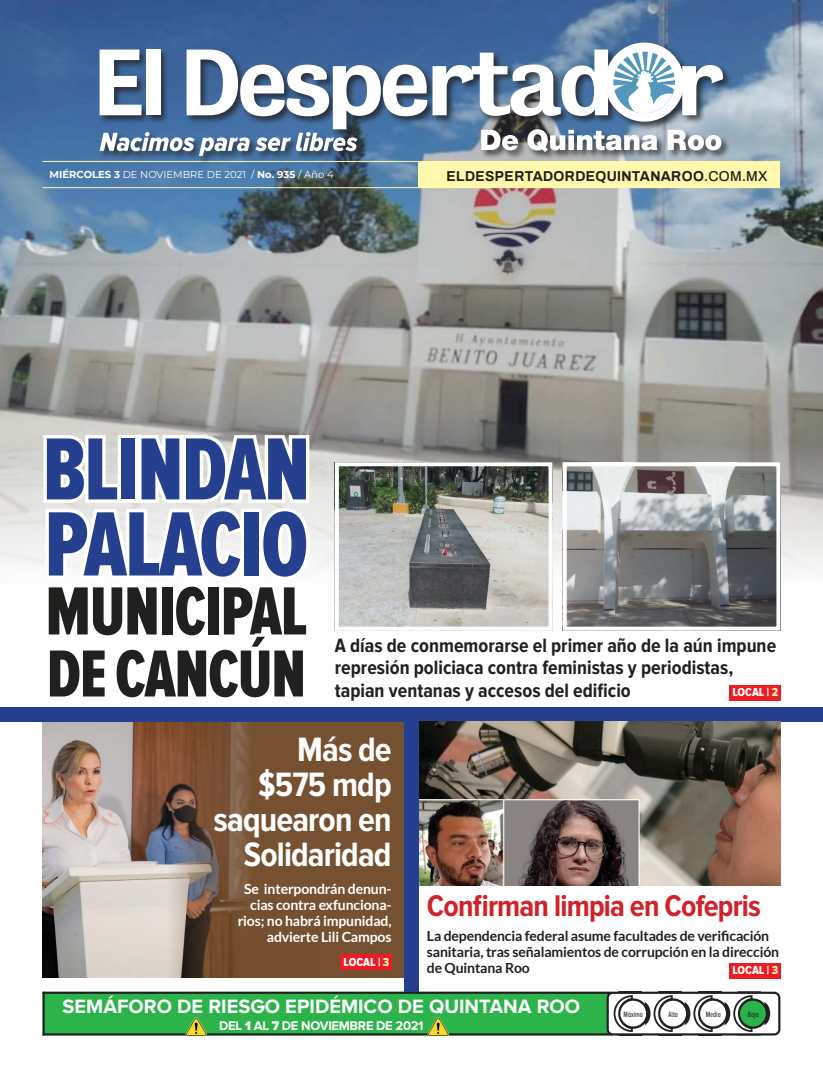
<style>
.page{position:relative;width:823px;height:1078px;background:#fff}
.page>*{position:absolute;margin:0;border:0;box-sizing:border-box;transform-origin:0 0}
.t1{font:94.7px "Proxima Nova Ex Cn Extrabld";letter-spacing:-.02em;color:#24408e}
.t2{font:91.3px "Proxima Nova Ex Cn Extrabld";letter-spacing:-.02em;color:#24408e}
.t3{font:70.5px "Proxima Nova Ex Cn Extrabld";letter-spacing:-.02em;color:#221f1f}
.t4{font:68.9px "Proxima Nova Ex Cn Extrabld";letter-spacing:-.02em;color:#221f1f}
.t5{font:700 35px/35px "Proxima Nova Cond";letter-spacing:-.025em;color:#fff;text-align:right}
.t6{font:700 31px "Proxima Nova Cond";letter-spacing:-.025em;color:#d12229}
.t7{font:700 20px/22px "Proxima Nova Cond";color:#221f1f}
.t8{font:700 20px "Proxima Nova A";color:#fff}
.t9{font:700 14px/16px "Lato";letter-spacing:-.01em;color:#221f1f}
.t10{font:700 14px/16px "Lato";letter-spacing:-.01em;color:#fff;text-align:right}
.t11{font:700 14px "Archivo";letter-spacing:.025em;color:#221f1f}
.t12{font:700 13px "Proxima Nova A";letter-spacing:-.025em;color:#fff}
.t13{font:12px "Proxima Nova Cond Extrabld";color:#fff}
.t14{font:10px "Montserrat";color:#fff}
.t15{font:8px "Proxima Nova A Ex Cn";color:#221f1f}
.s1{font-weight:700}
.s2{font-weight:500}
.s3{color:#fff8ad}
.s4{font-weight:900}
</style>
<div class="page">
<div style="left:43px;top:721px;width:361px;height:256px;background:#765131"></div>
<img style="left:43px;top:721px;width:278px;height:256px">
<img style="left:0;top:0;width:822px;height:620px">
<div style="left:728px;top:684px;width:52px;height:16px;background:#ed1c24"></div>
<div style="left:340px;top:953px;width:51px;height:16px;background:#ed1c24"></div>
<div style="left:728px;top:962px;width:52px;height:16px;background:#ed1c24"></div>
<div style="left:0;top:707px;width:822px;height:14px;background:#24408e"></div>
<svg style="left:45px;top:991px;width:735px;height:44px;background:#4db163"></svg>
<hr style="left:43px;top:991px;width:569px;height:2px;background:#221f1f">
<hr style="left:43px;top:991px;width:2px;height:44px;background:#221f1f">
<hr style="left:43px;top:1033px;width:569px;height:2px;background:#221f1f">
<img style="left:184px;top:1016px;width:24px;height:19px">
<img style="left:426px;top:1016px;width:24px;height:19px">
<div style="left:418px;top:162px;width:362px;height:26px;background:#fff8ad"></div>
<hr style="left:43px;top:161px;width:737px;height:1px;background:#fff8ad">
<hr style="left:43px;top:187px;width:737px;height:1px;background:#fff8ad">
<div style="left:98px;top:41px;width:633px;height:124px;background:#221f1f;opacity:.75"></div>
<div style="left:146px;top:49px;width:14px;height:66px;background:#fff"></div>
<div style="left:604px;top:43px;width:79px;height:79px;background:#fff;border-radius:50%"></div>
<svg style="left:99px;top:50px;width:624px;height:106px"></svg>
<img style="left:567px;top:467px;width:208px;height:158px">
<div style="left:562px;top:462px;width:218px;height:168px;border:4px solid #fff"></div>
<img style="left:339px;top:467px;width:208px;height:158px">
<div style="left:334px;top:462px;width:218px;height:168px;border:4px solid #fff"></div>
<svg style="left:40px;top:409px;width:273px;height:211px"></svg>
<img style="left:418px;top:721px;width:362px;height:163px">
<div style="left:404px;top:714px;width:14px;height:277px;background:#24408e"></div>
<p class="t14" style="left:50px;top:169px;width:285px"><span class="s1">MIÉRCOLES 3</span> DE NOVIEMBRE DE 2021 / <span class="s1">NO. 935</span> / AÑO 4</p>
<p class="t11" style="left:446px;top:171px;width:322px">ELDESPERTADORDEQUINTANAROO<span class="s2">.COM.MX</span></p>
<h2 class="t2" style="left:43px;top:420px;width:269px">BLINDAN</h2>
<h1 class="t1" style="left:44px;top:493px;width:265px">PALACIO</h1>
<h3 class="t3" style="left:45px;top:573px;width:263px">MUNICIPAL</h3>
<h3 class="t4" style="left:47px;top:636px;width:261px">DE CANCÚN</h3>
<p class="t7" style="left:334px;top:635px;width:442px">A días de conmemorarse el primer año de la aún impune represión policiaca contra feministas y periodistas, tapian ventanas y accesos del edificio</p>
<h3 class="t5" style="left:213px;top:733px;width:179px">Más de<br>$575 mdp saquearon en<br>Solidaridad</h3>
<p class="t10" style="left:237px;top:881px;width:155px">Se interpondrán denun&shy;cias contra exfunciona&shy;rios; no habrá impunidad, advierte Lili Campos</p>
<h3 class="t6" style="left:426px;top:891px;width:335px">Confirman limpia en Cofepris</h3>
<p class="t13" style="left:732px;top:685px;width:47px">LOCAL | <span class="s3">2</span></p>
<p class="t9" style="left:426px;top:927px;width:353px">La dependencia federal asume facultades de verificación sanitaria, tras señalamientos de corrupción en la dirección de Quintana Roo</p>
<p class="t13" style="left:343px;top:955px;width:47px">LOCAL | <span class="s3">3</span></p>
<p class="t13" style="left:732px;top:963px;width:47px">LOCAL | <span class="s3">3</span></p>
<p class="t8" style="left:63px;top:995px;width:518px">SEMÁFORO DE RIESGO EPIDÉMICO DE QUINTANA ROO</p>
<p class="t12" style="left:219px;top:1018px;width:206px">DEL <span class="s4">1</span> AL <span class="s4">7</span> DE NOVIEMBRE DE 2021</p>
<p class="t15" style="left:623px;top:1010px;width:21px">Máxima</p>
<p class="t15" style="left:668px;top:1010px;width:11px">Alta</p>
<p class="t15" style="left:705px;top:1010px;width:17px">Media</p>
<p class="t15" style="left:747px;top:1010px;width:12px">Baja</p>
</div>
